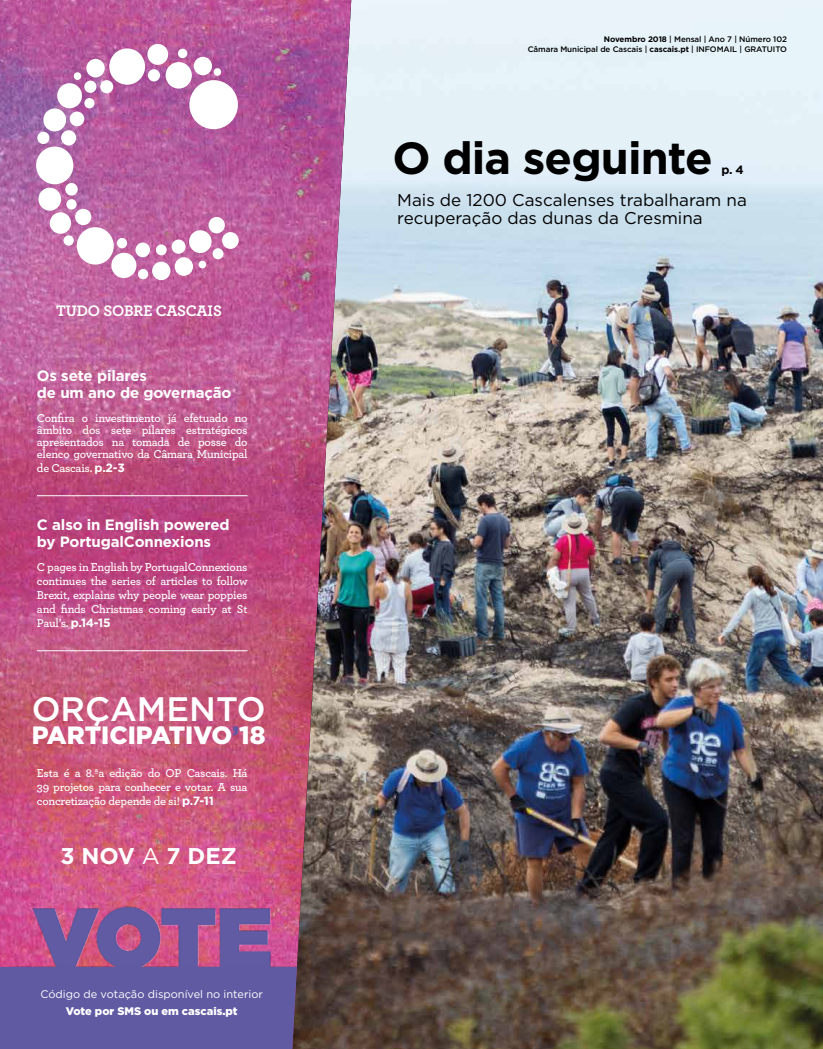
<style>
.page{position:relative;width:823px;height:1049px;background:#fff}
.page>*{position:absolute;margin:0;border:0;box-sizing:border-box;transform-origin:0 0}
.t1{font:700 45px "Gotham";letter-spacing:-.02em;color:#000}
.t2{font:500 33.9px "Gotham";color:#fff}
.t3{font:900 25px "Gotham";color:#fff}
.t4{font:700 22.8px "Gotham";color:#fff}
.t5{font:17px/18px "Gotham";color:#000}
.t6{font:700 16px "Archer";letter-spacing:-.01em;color:#fff}
.t7{font:700 15px/17px "Gotham";letter-spacing:-.01em;color:#fff}
.t8{font:600 12px/14px "Archer";letter-spacing:-.02em;color:#fff;text-align:justify}
.t9{font:700 12px "Gotham";color:#000}
.t10{font:12px "Gotham";color:#000}
.t11{font:11px "Gotham";color:#fff}
.t12{font:900 11px "Gotham";color:#fff}
.t13{font:500 8px/9.6px "Gotham";letter-spacing:-.01em;color:#000;text-align:right}
.s1{font-family:"Gotham";font-weight:700}
.s2{color:#6258a0}
.s3{font-weight:400}
.s4{font-weight:700}
</style>
<div class="page">
<img style="left:351px;top:0;width:471px;height:1049px">
<img style="left:0;top:0;width:351px;height:1049px">
<img style="left:13px;top:906px;width:277px;height:61px">
<div style="left:0;top:967px;width:297px;height:82px;background:#605aa2"></div>
<hr style="left:37px;top:495px;width:210px;height:1px;background:#fff">
<hr style="left:37px;top:650px;width:210px;height:1px;background:#fff">
<div style="left:178px;top:49px;width:9px;height:9px;background:#fff;border-radius:50%"></div>
<div style="left:148px;top:69px;width:12px;height:12px;background:#fff;border-radius:50%"></div>
<div style="left:212px;top:248px;width:11px;height:11px;background:#fff;border-radius:50%"></div>
<div style="left:156px;top:244px;width:11px;height:11px;background:#fff;border-radius:50%"></div>
<div style="left:84px;top:81px;width:12px;height:12px;background:#fff;border-radius:50%"></div>
<div style="left:171px;top:240px;width:14px;height:14px;background:#fff;border-radius:50%"></div>
<div style="left:111px;top:253px;width:25px;height:25px;background:#fff;border-radius:50%"></div>
<div style="left:117px;top:238px;width:10px;height:10px;background:#fff;border-radius:50%"></div>
<div style="left:138px;top:269px;width:10px;height:10px;background:#fff;border-radius:50%"></div>
<div style="left:66px;top:199px;width:11px;height:11px;background:#fff;border-radius:50%"></div>
<div style="left:63px;top:235px;width:11px;height:11px;background:#fff;border-radius:50%"></div>
<div style="left:84px;top:98px;width:10px;height:10px;background:#fff;border-radius:50%"></div>
<div style="left:135px;top:242px;width:15px;height:15px;background:#fff;border-radius:50%"></div>
<div style="left:65px;top:183px;width:13px;height:13px;background:#fff;border-radius:50%"></div>
<div style="left:70px;top:112px;width:14px;height:14px;background:#fff;border-radius:50%"></div>
<div style="left:198px;top:261px;width:8px;height:7px;background:#fff;border-radius:50%"></div>
<div style="left:74px;top:72px;width:7px;height:8px;background:#fff;border-radius:50%"></div>
<div style="left:213px;top:68px;width:8px;height:8px;background:#fff;border-radius:50%"></div>
<div style="left:37px;top:132px;width:12px;height:12px;background:#fff;border-radius:50%"></div>
<div style="left:193px;top:57px;width:19px;height:18px;background:#fff;border-radius:50%"></div>
<div style="left:147px;top:44px;width:21px;height:21px;background:#fff;border-radius:50%"></div>
<div style="left:100px;top:80px;width:13px;height:13px;background:#fff;border-radius:50%"></div>
<div style="left:222px;top:232px;width:16px;height:17px;background:#fff;border-radius:50%"></div>
<div style="left:208px;top:217px;width:17px;height:16px;background:#fff;border-radius:50%"></div>
<div style="left:174px;top:257px;width:19px;height:19px;background:#fff;border-radius:50%"></div>
<div style="left:152px;top:262px;width:18px;height:18px;background:#fff;border-radius:50%"></div>
<div style="left:75px;top:209px;width:16px;height:16px;background:#fff;border-radius:50%"></div>
<div style="left:86px;top:59px;width:19px;height:18px;background:#fff;border-radius:50%"></div>
<div style="left:189px;top:230px;width:22px;height:23px;background:#fff;border-radius:50%"></div>
<div style="left:57px;top:83px;width:25px;height:25px;background:#fff;border-radius:50%"></div>
<div style="left:61px;top:130px;width:15px;height:15px;background:#fff;border-radius:50%"></div>
<div style="left:38px;top:188px;width:23px;height:23px;background:#fff;border-radius:50%"></div>
<div style="left:50px;top:212px;width:21px;height:22px;background:#fff;border-radius:50%"></div>
<div style="left:43px;top:108px;width:23px;height:23px;background:#fff;border-radius:50%"></div>
<div style="left:165px;top:62px;width:27px;height:27px;background:#fff;border-radius:50%"></div>
<div style="left:109px;top:48px;width:36px;height:37px;background:#fff;border-radius:50%"></div>
<div style="left:77px;top:227px;width:37px;height:38px;background:#fff;border-radius:50%"></div>
<div style="left:36px;top:147px;width:37px;height:37px;background:#fff;border-radius:50%"></div>
<div style="left:189px;top:80px;width:49px;height:49px;background:#fff;border-radius:50%"></div>
<h3 class="t6" style="left:56px;top:298px;width:167px">TUDO SOBRE CASCAIS</h3>
<p class="t7" style="left:37px;top:367px;width:196px">Os sete pilares<br>de um ano de governação</p>
<p class="t8" style="left:37px;top:411px;width:212px;line-height:12px">Confira o investimento já efetuado no âmbito dos sete pilares estratégicos apresentados na tomada de posse do elenco governativo da Câmara Municipal</p>
<p class="t8" style="left:37px;top:460px;width:89px">de Cascais. <span class="s1">p.2-3</span></p>
<p class="t7" style="left:37px;top:516px;width:194px">C also in English powered by PortugalConnexions</p>
<p class="t8" style="left:37px;top:559px;width:212px">C pages in English by PortugalConnexions continues the series of articles to follow Brexit, explains why people wear poppies and finds Christmas coming early at St Paul’s. <span class="s1">p.14-15</span></p>
<h2 class="t2" style="left:32px;top:686px;width:235px">ORÇAMENTO</h2>
<h3 class="t3" style="left:32px;top:718px;width:235px">PARTICIPATIVO<span class="s2">’</span>18</h3>
<p class="t8" style="left:37px;top:765px;width:212px">Esta é a 8.ªa edição do OP Cascais. Há 39 projetos para conhecer e votar. A sua concretização depende de si! <span class="s1">p.7-11</span></p>
<h3 class="t4" style="left:60px;top:841px;width:178px">3 NOV <span class="s3">A</span> 7 DEZ</h3>
<p class="t11" style="left:40px;top:987px;width:224px">Código de votação disponível no interior</p>
<p class="t12" style="left:66px;top:1003px;width:173px">Vote por SMS ou em cascais.pt</p>
<p class="t13" style="left:527px;top:35px;width:260px"><span class="s4">Novembro 2018</span> | Mensal | Ano 7 | Número 102<br>Câmara Municipal de Cascais | <span class="s4">cascais.pt</span> | INFOMAIL | GRATUITO</p>
<p class="t10" style="left:781px;top:40px;width:6px">1</p>
<h1 class="t1" style="left:392px;top:128px;width:321px">O dia seguinte</h1>
<p class="t9" style="left:721px;top:161px;width:24px">p. 4</p>
<h3 class="t5" style="left:397px;top:191px;width:351px">Mais de 1200 Cascalenses trabalharam na recuperação das dunas da Cresmina</h3>
</div>
